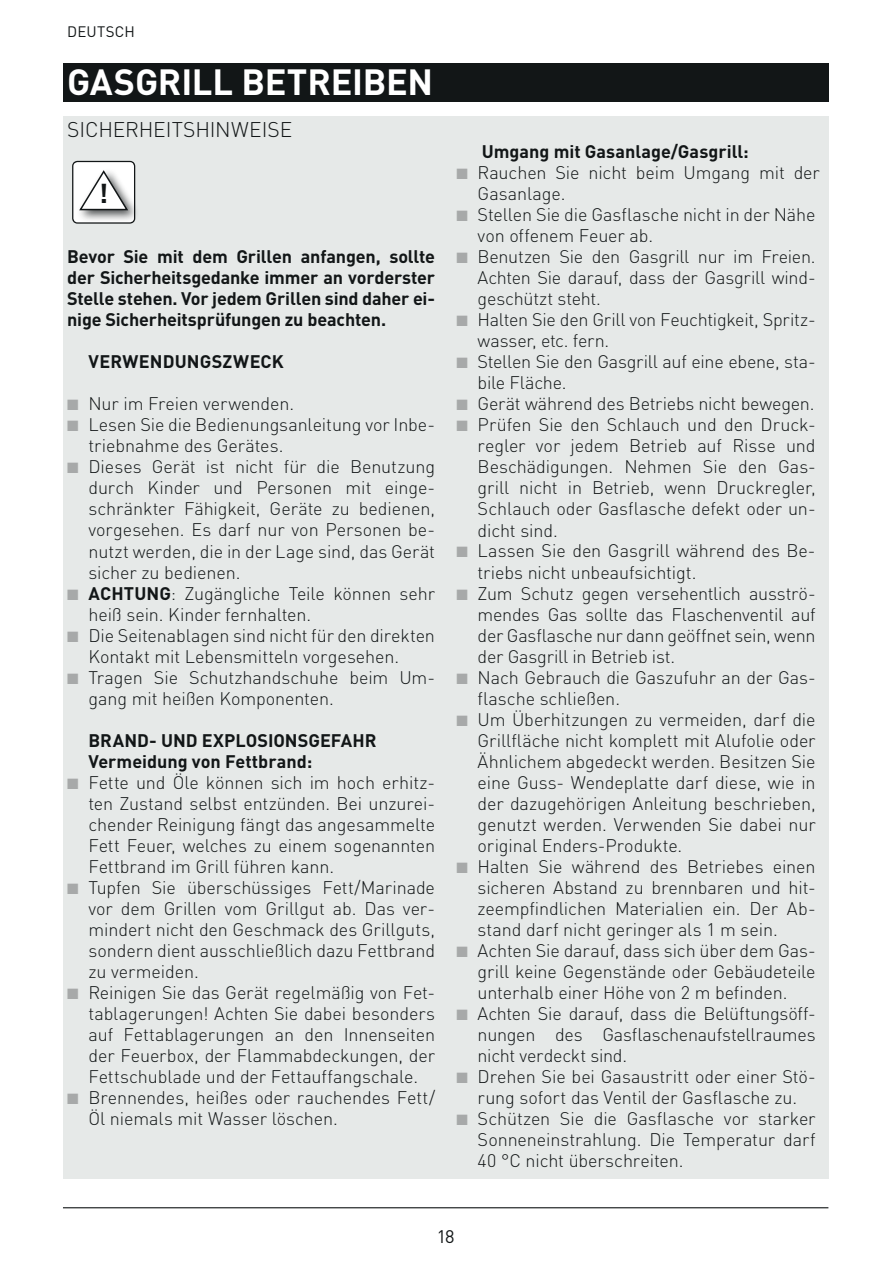
<style>
.page{position:relative;width:893px;height:1263px;background:#fff}
.page>*{position:absolute;margin:0;border:0;box-sizing:border-box;transform-origin:0 0}
.t1{font:700 36px "DIN Pro";letter-spacing:-.005em;color:#fff}
.t2{font:700 27px "DIN Pro";color:#121617}
.t3{font:300 21px "DIN Pro";letter-spacing:-.005em;color:#121617}
.t4{font:300 18px/21px "DIN Pro";letter-spacing:-.005em;color:#121617}
.t5{font:700 18px/21px "DIN Pro";color:#121617;text-align:justify}
.t6{font:18px "DIN Pro";color:#121617}
.t7{font:15px "DIN Pro";letter-spacing:.015em;color:#121617}
.s1{font-weight:700}
</style>
<div class="page">
<div style="left:63px;top:116px;width:765px;height:1062px;background:#e6e9e8"></div>
<hr style="left:63px;top:1207px;width:765px;height:1px;background:#121617">
<div style="left:63px;top:63px;width:765px;height:39px;background:#121617"></div>
<div style="left:76px;top:167px;width:64px;height:56px;background:#121617;opacity:.75"></div>
<svg style="left:72px;top:161px;width:63px;height:63px;background:#d4d4d4"></svg>
<p class="t7" style="left:67px;top:21px;width:69px">DEUTSCH</p>
<h1 class="t1" style="left:67px;top:58px;width:367px">GASGRILL BETREIBEN</h1>
<p class="t3" style="left:67px;top:115px;width:226px">SICHERHEITSHINWEISE</p>
<h2 class="t2" style="left:99px;top:175px;width:11px">!</h2>
<p class="t5" style="left:67px;top:245px;width:369px">Bevor Sie mit dem Grillen anfangen, sollte der Sicherheitsgedanke immer an vorderster Stelle stehen. Vor jedem Grillen sind daher ei&shy;nige Sicherheitsprüfungen zu beachten.</p>
<p class="t5" style="left:89px;top:350px;width:197px">VERWENDUNGSZWECK</p>
<p class="t4" style="left:88px;top:392px;width:348px">Nur im Freien verwenden.<br>Lesen Sie die Bedienungsanleitung vor Inbe&shy;triebnahme des Gerätes.<br>Dieses Gerät ist nicht für die Benutzung durch Kinder und Personen mit einge&shy;schränkter Fähigkeit, Geräte zu bedienen, vorgesehen. Es darf nur von Personen be&shy;nutzt werden, die in der Lage sind, das Gerät sicher zu bedienen.<br><span class="s1">ACHTUNG</span>: Zugängliche Teile können sehr heiß sein. Kinder fernhalten.<br>Die Seitenablagen sind nicht für den direkten Kontakt mit Lebensmitteln vorgesehen.<br>Tragen Sie Schutzhandschuhe beim Um&shy;gang mit heißen Komponenten.</p>
<p class="t5" style="left:88px;top:728px;width:290px">BRAND- UND EXPLOSIONSGEFAHR<br>Vermeidung von Fettbrand:</p>
<p class="t4" style="left:88px;top:770px;width:348px">Fette und Öle können sich im hoch erhitz&shy;ten Zustand selbst entzünden. Bei unzurei&shy;chender Reinigung fängt das angesammelte Fett Feuer, welches zu einem sogenannten Fettbrand im Grill führen kann.<br>Tupfen Sie überschüssiges Fett/Marinade vor dem Grillen vom Grillgut ab. Das ver&shy;mindert nicht den Geschmack des Grillguts, sondern dient ausschließlich dazu Fettbrand zu vermeiden.<br>Reinigen Sie das Gerät regelmäßig von Fet&shy;tablagerungen! Achten Sie dabei besonders auf Fettablagerungen an den Innenseiten der Feuerbox, der Flammabdeckungen, der Fettschublade und der Fettauffangschale.<br>Brennendes, heißes oder rauchendes Fett/ Öl niemals mit Wasser löschen.</p>
<p class="t5" style="left:482px;top:140px;width:268px">Umgang mit Gasanlage/Gasgrill:</p>
<p class="t4" style="left:478px;top:161px;width:344px">Rauchen Sie nicht beim Umgang mit der Gasanlage.<br>Stellen Sie die Gasflasche nicht in der Nähe von offenem Feuer ab.<br>Benutzen Sie den Gasgrill nur im Freien.<br>Achten Sie darauf, dass der Gasgrill wind&shy;geschützt steht.<br>Halten Sie den Grill von Feuchtigkeit, Spritz&shy;wasser, etc. fern.<br>Stellen Sie den Gasgrill auf eine ebene, sta&shy;bile Fläche.<br>Gerät während des Betriebs nicht bewegen.<br>Prüfen Sie den Schlauch und den Druck&shy;regler vor jedem Betrieb auf Risse und Beschädigungen. Nehmen Sie den Gas&shy;grill nicht in Betrieb, wenn Druckregler, Schlauch oder Gasflasche defekt oder un&shy;dicht sind.<br>Lassen Sie den Gasgrill während des Be&shy;triebs nicht unbeaufsichtigt.<br>Zum Schutz gegen versehentlich ausströ&shy;mendes Gas sollte das Flaschenventil auf der Gasflasche nur dann geöffnet sein, wenn der Gasgrill in Betrieb ist.<br>Nach Gebrauch die Gaszufuhr an der Gas&shy;flasche schließen.<br>Um Überhitzungen zu vermeiden, darf die Grillfläche nicht komplett mit Alufolie oder Ähnlichem abgedeckt werden. Besitzen Sie eine Guss- Wendeplatte darf diese, wie in der dazugehörigen Anleitung beschrieben, genutzt werden. Verwenden Sie dabei nur original Enders-Produkte.<br>Halten Sie während des Betriebes einen sicheren Abstand zu brennbaren und hit&shy;zeempfindlichen Materialien ein. Der Ab&shy;stand darf nicht geringer als 1 m sein.<br>Achten Sie darauf, dass sich über dem Gas&shy;grill keine Gegenstände oder Gebäudeteile unterhalb einer Höhe von 2 m befinden.<br>Achten Sie darauf, dass die Belüftungsöff&shy;nungen des Gasflaschenaufstellraumes nicht verdeckt sind.<br>Drehen Sie bei Gasaustritt oder einer Stö&shy;rung sofort das Ventil der Gasflasche zu.<br>Schützen Sie die Gasflasche vor starker Sonneneinstrahlung. Die Temperatur darf 40 °C nicht überschreiten.</p>
<p class="t6" style="left:437px;top:1224px;width:19px">18</p>
</div>
